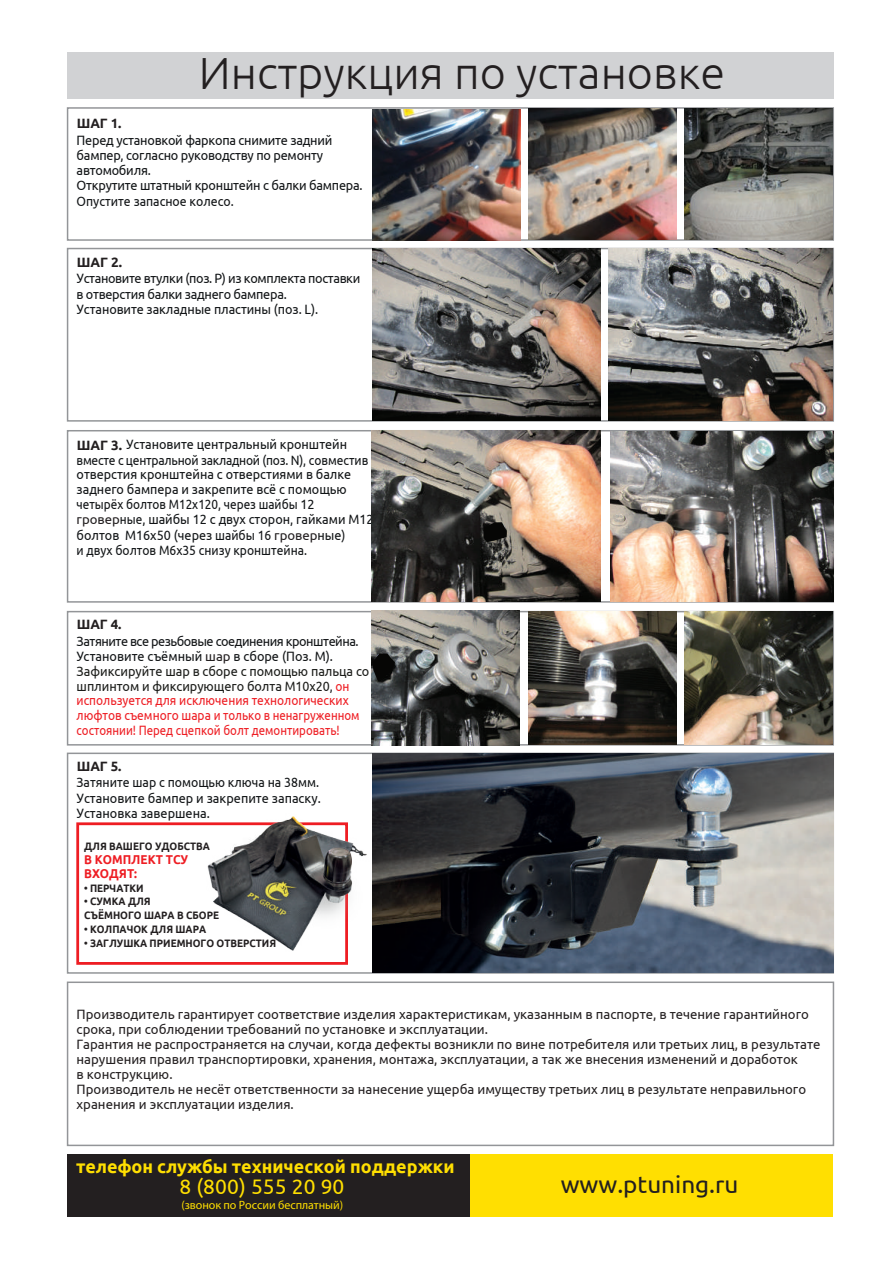
<style>
.page{position:relative;width:893px;height:1263px;background:#fff}
.page>*{position:absolute;margin:0;border:0;box-sizing:border-box;transform-origin:0 0}
.t1{font:300 45px "Ubuntu";color:#231f20}
.t2{font:24.3px "Ubuntu";color:#231f20}
.t3{font:21px "Ubuntu";letter-spacing:.005em;color:#ffdf01}
.t4{font:700 18px "Ubuntu";color:#ffdf01}
.t5{font:13.5px/15px "Ubuntu";color:#231f20}
.t6{font:13.5px/15.1px "Ubuntu";color:#111416;scale:.93 1}
.t7{font:13.5px/15.3px "Ubuntu";letter-spacing:-.02em;color:#111416;scale:.94 1}
.t8{font:13.5px/14.9px "Ubuntu";color:#ee1d23;scale:.89 1}
.t9{font:13.5px/15.3px "Ubuntu";color:#111416;scale:.91 1}
.t10{font:13.5px "Ubuntu";letter-spacing:-.035em;color:#111416;scale:.94 1}
.t11{font:700 13.5px "Ubuntu";letter-spacing:-.01em;color:#231f20}
.t12{font:700 12.75px/13.8px "Ubuntu";color:#ee1d23;scale:.92 1}
.t13{font:12px "Myriad Pro";letter-spacing:-.005em;color:#ffdf01}
.t14{font:700 10.8px "Ubuntu";color:#231f20;scale:.92 1}
.s1{font-weight:700;color:#231f20}
.s2{font-size:13.2px;color:#231f20}
.s3{color:#111416}
.s4{color:#1b1c19}
</style>
<div class="page">
<div style="left:67px;top:107px;width:767px;height:134px;border:2px solid #939598"></div>
<div style="left:67px;top:611px;width:767px;height:135px;border:2px solid #939598"></div>
<div style="left:67px;top:248px;width:767px;height:174px;border:2px solid #939598"></div>
<div style="left:67px;top:430px;width:767px;height:173px;border:2px solid #939598"></div>
<div style="left:67px;top:752px;width:767px;height:222px;border:2px solid #939598"></div>
<img style="left:528px;top:611px;width:148px;height:133px">
<img style="left:685px;top:611px;width:148px;height:134px">
<img style="left:372px;top:431px;width:228px;height:171px">
<img style="left:610px;top:431px;width:223px;height:171px">
<img style="left:371px;top:611px;width:148px;height:134px">
<img style="left:372px;top:249px;width:228px;height:172px">
<img style="left:372px;top:109px;width:148px;height:131px">
<img style="left:529px;top:108px;width:148px;height:132px">
<div style="left:67px;top:981px;width:767px;height:165px;border:2px solid #939598"></div>
<div style="left:67px;top:1154px;width:764px;height:63px;background:#231f20"></div>
<div style="left:470px;top:1154px;width:362px;height:63px;background:#ffdf01"></div>
<div style="left:67px;top:53px;width:766px;height:46px;background:#d1d2d4"></div>
<img style="left:372px;top:753px;width:461px;height:220px">
<svg style="left:372px;top:654px;width:23px;height:27px"></svg>
<svg style="left:483px;top:522px;width:24px;height:20px"></svg>
<img style="left:609px;top:249px;width:224px;height:172px">
<img style="left:685px;top:108px;width:148px;height:132px">
<div style="left:76px;top:822px;width:272px;height:143px;border:3px solid #ee1d23"></div>
<img style="left:189px;top:808px;width:202px;height:152px">
<h1 class="t1" style="left:199px;top:46px;width:528px">Инструкция по установке</h1>
<p class="t11" style="left:77px;top:115px;width:46px">ШАГ 1.</p>
<p class="t7" style="left:77px;top:132px;width:306px">Перед установкой фаркопа снимите задний бампер, согласно руководству по ремонту автомобиля.<br>Открутите штатный кронштейн с балки бампера.<br>Опустите запасное колесо.</p>
<p class="t11" style="left:77px;top:254px;width:47px">ШАГ 2.</p>
<p class="t7" style="left:77px;top:270px;width:303px">Установите втулки (поз. P) из комплекта поставки в отверстия балки заднего бампера.<br>Установите закладные пластины (поз. L).</p>
<p class="t6" style="left:77px;top:437px;width:365px"><span class="s1">ШАГ 3.</span> Установите центральный кронштейн<br>вместе с центральной закладной (поз. N), совместив отверстия кронштейна с отверстиями в балке<br>заднего бампера и закрепите всё с помощью<br>четырёх болтов М12х120, через шайбы 12<br><span class="s2">гровер</span>ные, шайбы 12 с двух сторон, гайками М12 и двух болтов М16х50 (через шайбы 16 <span class="s2">гровер</span>ные)<br>и двух болтов М6х35 снизу кронштейна.</p>
<p class="t11" style="left:77px;top:616px;width:46px">ШАГ 4.</p>
<p class="t10" style="left:77px;top:633px;width:302px">Затяните все резьбовые соединения кронштейна.</p>
<p class="t8" style="left:77px;top:648px;width:330px"><span class="s3">Установите съёмный</span> <span class="s2">шар</span> <span class="s3">в сборе (Поз. M).<br></span><span class="s4">Зафиксируйте шар в сборе с помощью пальца со шплинтом и фиксирующего болта М10х20</span><span class="s3">,</span> он используется для исключения технологических люфтов съемного шара и только в ненагруженном состоянии! Перед сцепкой болт демонтировать!</p>
<p class="t11" style="left:77px;top:758px;width:46px">ШАГ 5.</p>
<p class="t9" style="left:77px;top:774px;width:270px">Затяните шар с помощью ключа на 38мм.<br>Установите бампер и закрепите запаску.<br>Установка завершена.</p>
<p class="t14" style="left:84px;top:840px;width:138px">ДЛЯ ВАШЕГО УДОБСТВА</p>
<p class="t12" style="left:84px;top:852px;width:115px">В КОМПЛЕКТ ТСУ<br>ВХОДЯТ:</p>
<p class="t14" style="left:90px;top:881px;width:60px">ПЕРЧАТКИ</p>
<p class="t14" style="left:90px;top:895px;width:67px">СУМКА ДЛЯ</p>
<p class="t14" style="left:84px;top:909px;width:148px">СЪЁМНОГО ШАРА В СБОРЕ</p>
<p class="t14" style="left:90px;top:922px;width:128px">КОЛПАЧОК ДЛЯ ШАРА</p>
<p class="t14" style="left:90px;top:936px;width:204px">ЗАГЛУШКА ПРИЕМНОГО ОТВЕРСТИЯ</p>
<p class="t5" style="left:77px;top:1006px;width:746px">Производитель гарантирует соответствие изделия характеристикам, указанным в паспорте, в течение гарантийного срока, при соблюдении требований по установке и эксплуатации.<br>Гарантия не распространяется на случаи, когда дефекты возникли по вине потребителя или третьих лиц, в результате нарушения правил транспортировки, хранения, монтажа, эксплуатации, а так же внесения изменений и доработок<br>в конструкцию.<br>Производитель не несёт ответственности за нанесение ущерба имуществу третьих лиц в результате неправильного хранения и эксплуатации изделия.</p>
<h3 class="t4" style="left:76px;top:1156px;width:380px">телефон службы технической поддержки</h3>
<h3 class="t3" style="left:179px;top:1174px;width:166px">8 (800) 555 20 90</h3>
<p class="t13" style="left:181px;top:1197px;width:163px">(звонок по России бесплатный)</p>
<h2 class="t2" style="left:561px;top:1169px;width:179px">www.ptuning.ru</h2>
</div>
